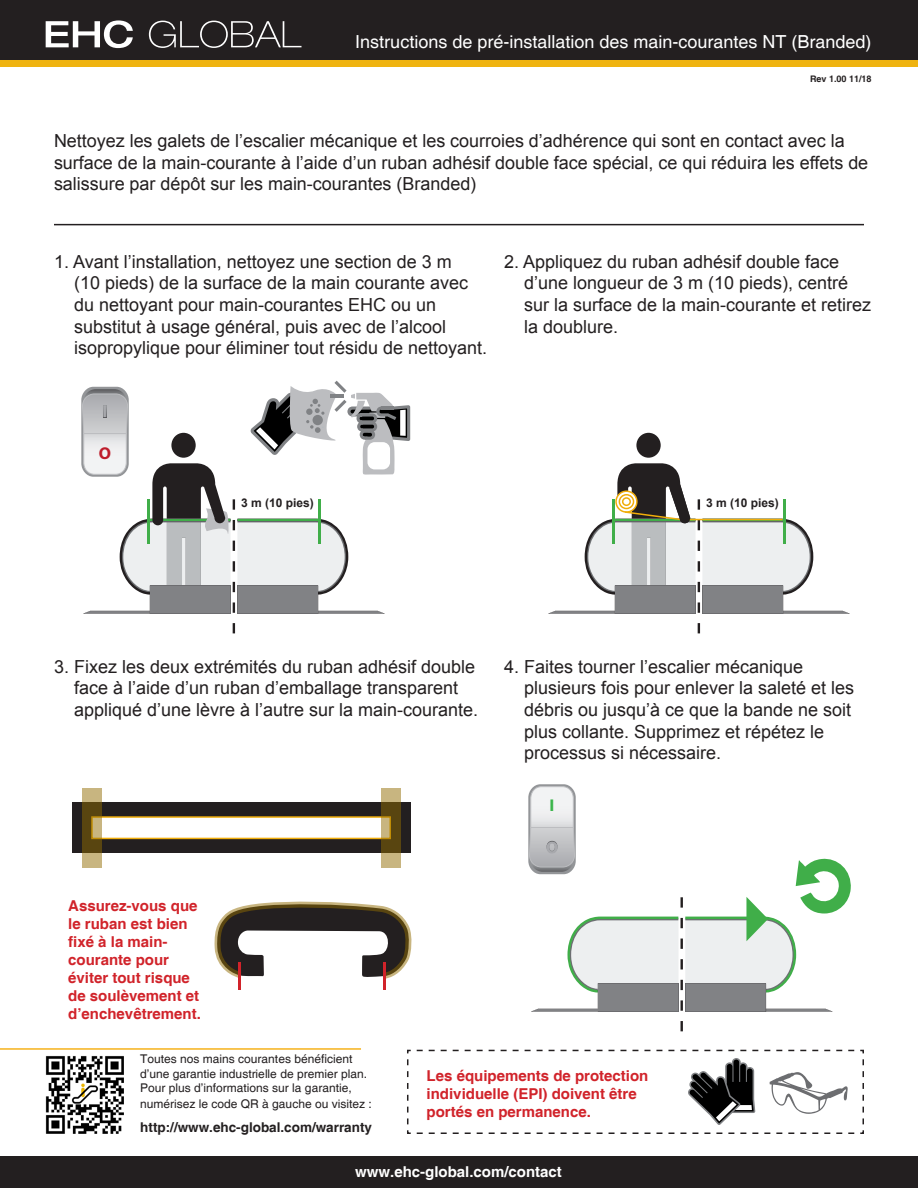
<style>
.page{position:relative;width:918px;height:1188px;background:#fff}
.page>*{position:absolute;margin:0;border:0;box-sizing:border-box;transform-origin:0 0}
.t1{font:18px/21.6px "Arial";color:#231f20}
.t2{font:18px "Helvetica";color:#fff}
.t3{font:700 17.1px "Myriad Pro";color:#3ab54a}
.t4{font:700 17.1px "Myriad Pro";color:#be1d2c}
.t5{font:700 17.1px "Myriad Pro";color:#a8a9ad}
.t6{font:700 15px/18px "Helvetica";color:#d1232a}
.t7{font:700 15px "Helvetica";color:#fff}
.t8{font:700 13.5px "Helvetica";color:#231f20}
.t9{font:12px/14.4px "Helvetica";color:#231f20}
.t10{font:700 12px "Arial";color:#231f20}
.t11{font:700 9px "Helvetica";color:#231f20}
</style>
<div class="page">
<hr style="left:54px;top:224px;width:810px;height:1px;background:#231f20">
<div style="left:0;top:0;width:918px;height:60px;background:#231f20"></div>
<div style="left:0;top:61px;width:918px;height:6px;background:#efb310"></div>
<svg style="left:46px;top:20px;width:87px;height:28px"></svg>
<svg style="left:149px;top:21px;width:153px;height:27px"></svg>
<div style="left:0;top:1156px;width:918px;height:32px;background:#231f20"></div>
<hr style="left:0;top:1048px;width:361px;height:2px;background:#f6b21b">
<img style="left:46px;top:1056px;width:78px;height:78px">
<svg style="left:233px;top:623px;width:2px;height:10px"></svg>
<svg style="left:698px;top:623px;width:2px;height:10px"></svg>
<div style="left:636px;top:433px;width:25px;height:25px;background:#231f20;border-radius:50%"></div>
<div style="left:72px;top:802px;width:338px;height:51px;background:#231f20"></div>
<div style="left:91px;top:816px;width:300px;height:23px;background:#fff;border:2px solid #f0ad0a"></div>
<svg style="left:82px;top:788px;width:20px;height:80px;background:#927d45"></svg>
<svg style="left:381px;top:788px;width:20px;height:80px;background:#907c43"></svg>
<svg style="left:214px;top:901px;width:198px;height:79px"></svg>
<hr style="left:239px;top:962px;width:2px;height:28px;background:#d1232a">
<hr style="left:383px;top:962px;width:2px;height:28px;background:#d1232a">
<div style="left:528px;top:784px;width:48px;height:90px;background:#939598;border-radius:13px"></div>
<svg style="left:82px;top:381px;width:328px;height:233px"></svg>
<svg style="left:681px;top:1021px;width:2px;height:10px"></svg>
<svg style="left:529px;top:786px;width:322px;height:226px"></svg>
<svg style="left:407px;top:1049px;width:457px;height:85px"></svg>
<svg style="left:548px;top:463px;width:302px;height:151px"></svg>
<p class="t2" style="left:355px;top:31px;width:518px">Instructions de pré-installation des main-courantes NT (Branded)</p>
<p class="t11" style="left:810px;top:73px;width:63px">Rev 1.00 11/18</p>
<p class="t1" style="left:54px;top:130px;width:816px">Nettoyez les galets de l’escalier mécanique et les courroies d’adhérence qui sont en contact avec la surface de la main-courante à l’aide d’un ruban adhésif double face spécial, ce qui réduira les effets de salissure par dépôt sur les main-courantes (Branded)</p>
<p class="t1" style="left:54px;top:251px;width:399px">1. Avant l’installation, nettoyez une section de 3 m</p>
<p class="t1" style="left:74px;top:272px;width:396px">(10 pieds) de la surface de la main courante avec</p>
<p class="t1" style="left:74px;top:294px;width:364px">du nettoyant pour main-courantes EHC ou un</p>
<p class="t1" style="left:74px;top:316px;width:374px">substitut à usage général, puis avec de l’alcool</p>
<p class="t1" style="left:74px;top:337px;width:415px">isopropylique pour éliminer tout résidu de nettoyant.</p>
<p class="t1" style="left:504px;top:251px;width:337px">2. Appliquez du ruban adhésif double face</p>
<p class="t1" style="left:524px;top:272px;width:326px">d’une longueur de 3 m (10 pieds), centré</p>
<p class="t1" style="left:524px;top:294px;width:349px">sur la surface de la main-courante et retirez</p>
<p class="t1" style="left:524px;top:316px;width:96px">la doublure.</p>
<p class="t5" style="left:103px;top:400px;width:6px">I</p>
<p class="t4" style="left:99px;top:442px;width:14px">O</p>
<p class="t10" style="left:241px;top:495px;width:74px">3 m (10 pies)</p>
<p class="t10" style="left:706px;top:495px;width:74px">3 m (10 pies)</p>
<p class="t1" style="left:54px;top:656px;width:423px">3. Fixez les deux extrémités du ruban adhésif double</p>
<p class="t1" style="left:74px;top:677px;width:386px">face à l’aide d’un ruban d’emballage transparent</p>
<p class="t1" style="left:74px;top:699px;width:406px">appliqué d’une lèvre à l’autre sur la main-courante.</p>
<p class="t1" style="left:504px;top:656px;width:301px">4. Faites tourner l’escalier mécanique</p>
<p class="t1" style="left:524px;top:677px;width:332px">plusieurs fois pour enlever la saleté et les</p>
<p class="t1" style="left:524px;top:699px;width:329px">débris ou jusqu’à ce que la bande ne soit</p>
<p class="t1" style="left:524px;top:721px;width:302px">plus collante. Supprimez et répétez le</p>
<p class="t1" style="left:524px;top:742px;width:199px">processus si nécessaire.</p>
<p class="t3" style="left:550px;top:794px;width:6px">I</p>
<p class="t6" style="left:68px;top:898px;width:134px">Assurez-vous que le ruban est bien fixé à la main&shy;courante pour éviter tout risque de soulèvement et d’enchevêtrement.</p>
<p class="t9" style="left:140px;top:1052px;width:228px">Toutes nos mains courantes bénéficient d’une garantie industrielle de premier plan.<br>Pour plus d’informations sur la garantie,</p>
<p class="t9" style="left:140px;top:1097px;width:233px">numérisez le code QR à gauche ou visitez :</p>
<p class="t8" style="left:140px;top:1119px;width:233px">http://www.ehc-global.com/warranty</p>
<p class="t6" style="left:427px;top:1067px;width:223px">Les équipements de protection individuelle (EPI) doivent être portés en permanence.</p>
<p class="t7" style="left:355px;top:1162px;width:208px">www.ehc-global.com/contact</p>
</div>
